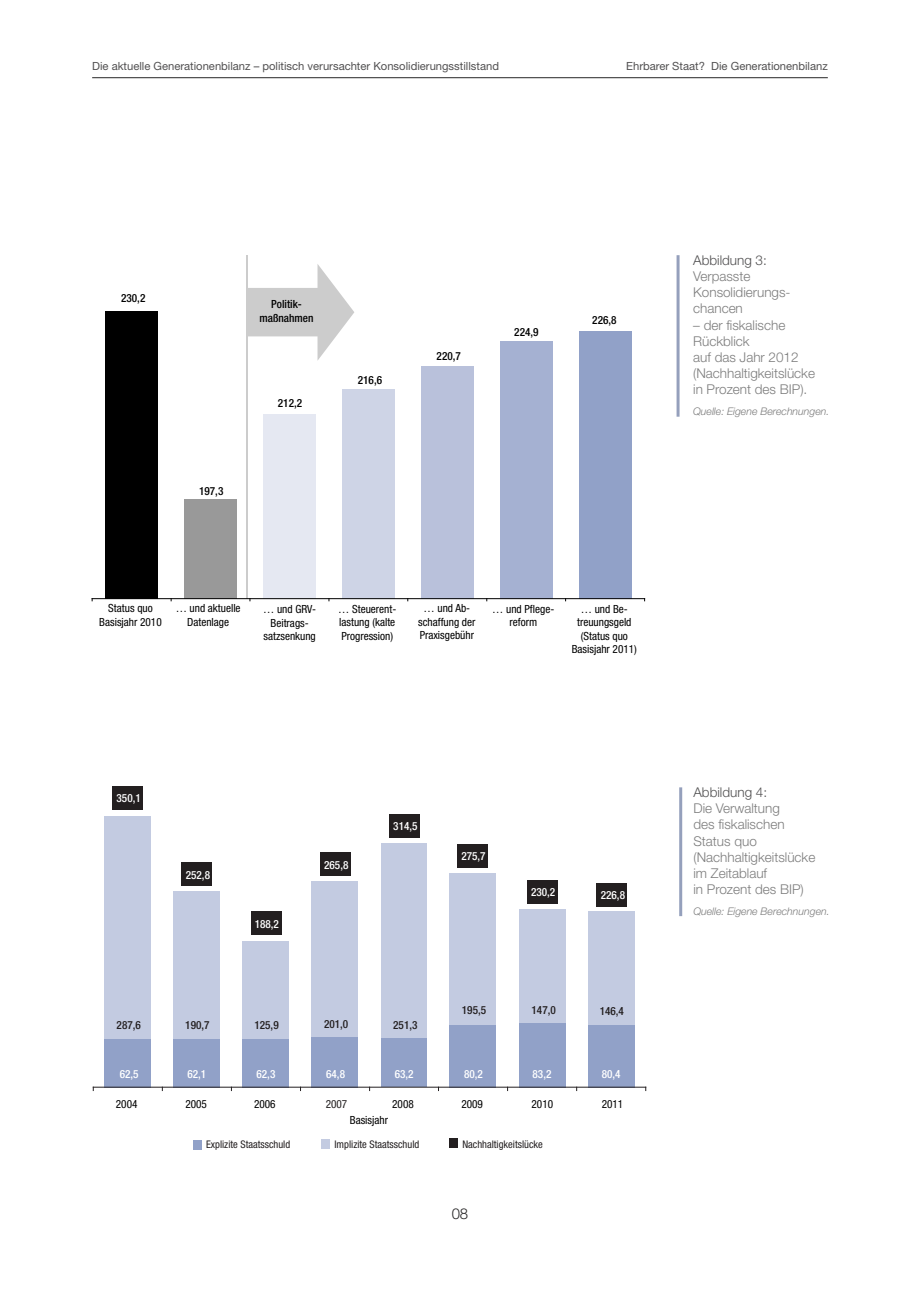
<style>
.page{position:relative;width:920px;height:1290px;background:#fff}
.page>*{position:absolute;margin:0;border:0;box-sizing:border-box;transform-origin:0 0}
.t1{font:300 15px "Helvetica Neue";color:#272627}
.t2{font:300 13.5px/16.2px "Helvetica Neue";color:#7d7d7d}
.t3{font:300 13.5px "Helvetica Neue";color:#525152}
.t4{font:condensed 11.25px/13.5px "Helvetica Neue";color:#000;text-align:center}
.t5{font:11.25px "Helvetica Neue";color:#525152}
.t6{font:500 condensed 11.25px "Helvetica Neue";color:#fff}
.t7{font:500 condensed 11.25px/13.5px "Helvetica Neue";color:#000;text-align:center}
.t8{font:500 condensed 11.25px "Helvetica Neue";color:#231f20}
.t9{font:condensed 11.25px "Helvetica Neue";color:#231f20}
.t10{font:condensed 10.5px "Helvetica Neue";color:#231f20}
.t11{font:italic 300 10.5px "Helvetica Neue";color:#7d7d7d}
</style>
<div class="page">
<hr style="left:92px;top:77px;width:736px;height:1px;background:#272627">
<div style="left:105px;top:1039px;width:46px;height:48px;background:#91a1c8"></div>
<div style="left:174px;top:1039px;width:46px;height:48px;background:#91a1c8"></div>
<div style="left:243px;top:1039px;width:46px;height:48px;background:#91a1c8"></div>
<div style="left:312px;top:1037px;width:46px;height:50px;background:#91a1c8"></div>
<div style="left:381px;top:1038px;width:46px;height:49px;background:#91a1c8"></div>
<div style="left:450px;top:1025px;width:46px;height:62px;background:#91a1c8"></div>
<div style="left:519px;top:1023px;width:46px;height:64px;background:#91a1c8"></div>
<div style="left:588px;top:1025px;width:46px;height:62px;background:#91a1c8"></div>
<div style="left:105px;top:816px;width:46px;height:223px;background:#c3cbe1"></div>
<div style="left:174px;top:891px;width:46px;height:148px;background:#c3cbe1"></div>
<div style="left:243px;top:941px;width:46px;height:98px;background:#c3cbe1"></div>
<div style="left:312px;top:881px;width:46px;height:156px;background:#c3cbe1"></div>
<div style="left:381px;top:844px;width:46px;height:194px;background:#c3cbe1"></div>
<div style="left:450px;top:874px;width:46px;height:151px;background:#c3cbe1"></div>
<div style="left:519px;top:909px;width:46px;height:114px;background:#c3cbe1"></div>
<div style="left:588px;top:911px;width:46px;height:114px;background:#c3cbe1"></div>
<div style="left:193px;top:1140px;width:9px;height:9px;background:#91a1c8"></div>
<div style="left:321px;top:1139px;width:9px;height:9px;background:#c3cbe1"></div>
<div style="left:449px;top:1139px;width:9px;height:9px;background:#231f20"></div>
<div style="left:320px;top:852px;width:31px;height:24px;background:#231f20"></div>
<div style="left:526px;top:880px;width:31px;height:24px;background:#231f20"></div>
<div style="left:112px;top:786px;width:31px;height:23px;background:#231f20"></div>
<div style="left:596px;top:883px;width:31px;height:23px;background:#231f20"></div>
<div style="left:457px;top:844px;width:31px;height:23px;background:#231f20"></div>
<div style="left:251px;top:911px;width:31px;height:24px;background:#231f20"></div>
<div style="left:181px;top:863px;width:31px;height:23px;background:#231f20"></div>
<div style="left:389px;top:814px;width:31px;height:24px;background:#231f20"></div>
<hr style="left:93px;top:1087px;width:553px;height:1px;background:#231f20">
<hr style="left:679px;top:787px;width:3px;height:129px;background:#95a0bc">
<div style="left:105px;top:311px;width:53px;height:288px;background:#000"></div>
<div style="left:184px;top:500px;width:53px;height:99px;background:#999"></div>
<div style="left:263px;top:414px;width:53px;height:185px;background:#e5e8f2"></div>
<div style="left:342px;top:389px;width:53px;height:210px;background:#ced4e6"></div>
<div style="left:421px;top:366px;width:53px;height:233px;background:#b9c1db"></div>
<div style="left:500px;top:342px;width:52px;height:257px;background:#a5b1d2"></div>
<div style="left:579px;top:331px;width:52px;height:268px;background:#91a1c8"></div>
<svg style="left:248px;top:264px;width:106px;height:97px"></svg>
<hr style="left:246px;top:255px;width:2px;height:343px;background:#ccc">
<hr style="left:92px;top:598px;width:553px;height:1px;background:#000">
<hr style="left:676px;top:255px;width:3px;height:162px;background:#95a0bc">
<p class="t5" style="left:92px;top:62px;width:408px">Die aktuelle Generationenbilanz – politisch verursachter Konsolidierungsstillstand</p>
<p class="t5" style="left:626px;top:62px;width:203px">Ehrbarer Staat? Die Generationenbilanz</p>
<p class="t7" style="left:121px;top:293px;width:26px">230,2</p>
<p class="t7" style="left:199px;top:485px;width:26px">197,3</p>
<p class="t7" style="left:260px;top:299px;width:55px">Politik&shy;maßnahmen</p>
<p class="t7" style="left:278px;top:397px;width:26px">212,2</p>
<p class="t7" style="left:358px;top:374px;width:26px">216,6</p>
<p class="t7" style="left:437px;top:350px;width:26px">220,7</p>
<p class="t7" style="left:514px;top:326px;width:26px">224,9</p>
<p class="t7" style="left:592px;top:314px;width:26px">226,8</p>
<p class="t3" style="left:693px;top:255px;width:75px">Abbildung 3:</p>
<p class="t2" style="left:693px;top:269px;width:99px">Verpasste<br>Konsolidierungs&shy;chancen</p>
<p class="t2" style="left:693px;top:318px;width:123px">– der fiskalische<br>Rückblick<br>auf das Jahr 2012 (Nachhaltigkeitslücke in Prozent des BIP).</p>
<p class="t11" style="left:693px;top:408px;width:138px">Quelle: Eigene Berechnungen.</p>
<p class="t4" style="left:176px;top:602px;width:66px">… und aktuelle<br>Datenlage</p>
<p class="t4" style="left:418px;top:602px;width:59px">… und Ab&shy;schaffung der<br>Praxisgebühr</p>
<p class="t4" style="left:572px;top:603px;width:67px">… und Be&shy;treuungsgeld (Status quo<br>Basisjahr 2011)</p>
<p class="t4" style="left:99px;top:602px;width:64px">Status quo<br>Basisjahr 2010</p>
<p class="t4" style="left:492px;top:603px;width:64px">… und Pflege&shy;reform</p>
<p class="t4" style="left:263px;top:603px;width:55px">… und GRV-<br>Beitrags&shy;satzsenkung</p>
<p class="t4" style="left:338px;top:603px;width:60px;text-align:justify">… Steuerent&shy;lastung (kalte Progression)</p>
<p class="t6" style="left:117px;top:794px;width:26px">350,1</p>
<p class="t6" style="left:186px;top:871px;width:26px">252,8</p>
<p class="t6" style="left:255px;top:919px;width:26px">188,2</p>
<p class="t8" style="left:117px;top:1021px;width:26px">287,6</p>
<p class="t8" style="left:185px;top:1021px;width:26px">190,7</p>
<p class="t8" style="left:254px;top:1021px;width:26px">125,9</p>
<p class="t6" style="left:324px;top:860px;width:26px">265,8</p>
<p class="t6" style="left:393px;top:822px;width:26px">314,5</p>
<p class="t8" style="left:324px;top:1020px;width:26px">201,0</p>
<p class="t8" style="left:393px;top:1021px;width:26px">251,3</p>
<p class="t6" style="left:461px;top:852px;width:26px">275,7</p>
<p class="t6" style="left:531px;top:888px;width:26px">230,2</p>
<p class="t6" style="left:601px;top:891px;width:26px">226,8</p>
<p class="t8" style="left:462px;top:1006px;width:26px">195,5</p>
<p class="t8" style="left:532px;top:1006px;width:26px">147,0</p>
<p class="t8" style="left:600px;top:1007px;width:26px">146,4</p>
<p class="t6" style="left:120px;top:1070px;width:20px">62,5</p>
<p class="t6" style="left:187px;top:1070px;width:20px">62,1</p>
<p class="t6" style="left:256px;top:1070px;width:20px">62,3</p>
<p class="t6" style="left:326px;top:1070px;width:20px">64,8</p>
<p class="t6" style="left:395px;top:1070px;width:20px">63,2</p>
<p class="t6" style="left:464px;top:1070px;width:20px">80,2</p>
<p class="t6" style="left:533px;top:1070px;width:20px">83,2</p>
<p class="t6" style="left:602px;top:1070px;width:20px">80,4</p>
<p class="t4" style="left:116px;top:1098px;width:23px">2004</p>
<p class="t4" style="left:185px;top:1098px;width:23px">2005</p>
<p class="t4" style="left:254px;top:1098px;width:23px">2006</p>
<p class="t4" style="left:392px;top:1098px;width:23px">2008</p>
<p class="t4" style="left:461px;top:1098px;width:23px">2009</p>
<p class="t4" style="left:532px;top:1098px;width:23px">2010</p>
<p class="t4" style="left:602px;top:1098px;width:23px">2011</p>
<p class="t4" style="left:350px;top:1114px;width:40px">Basisjahr</p>
<p class="t10" style="left:206px;top:1141px;width:86px">Explizite Staatsschuld</p>
<p class="t10" style="left:334px;top:1141px;width:86px">Implizite Staatsschuld</p>
<p class="t10" style="left:462px;top:1141px;width:82px">Nachhaltigkeitslücke</p>
<p class="t9" style="left:326px;top:1100px;width:23px">2007</p>
<h1 class="t1" style="left:452px;top:1208px;width:18px">08</h1>
<p class="t3" style="left:693px;top:787px;width:75px">Abbildung 4:</p>
<p class="t2" style="left:693px;top:801px;width:123px">Die Verwaltung<br>des fiskalischen<br>Status quo (Nachhaltigkeitslücke im Zeitablauf<br>in Prozent des BIP)</p>
<p class="t11" style="left:693px;top:907px;width:138px">Quelle: Eigene Berechnungen.</p>
</div>
